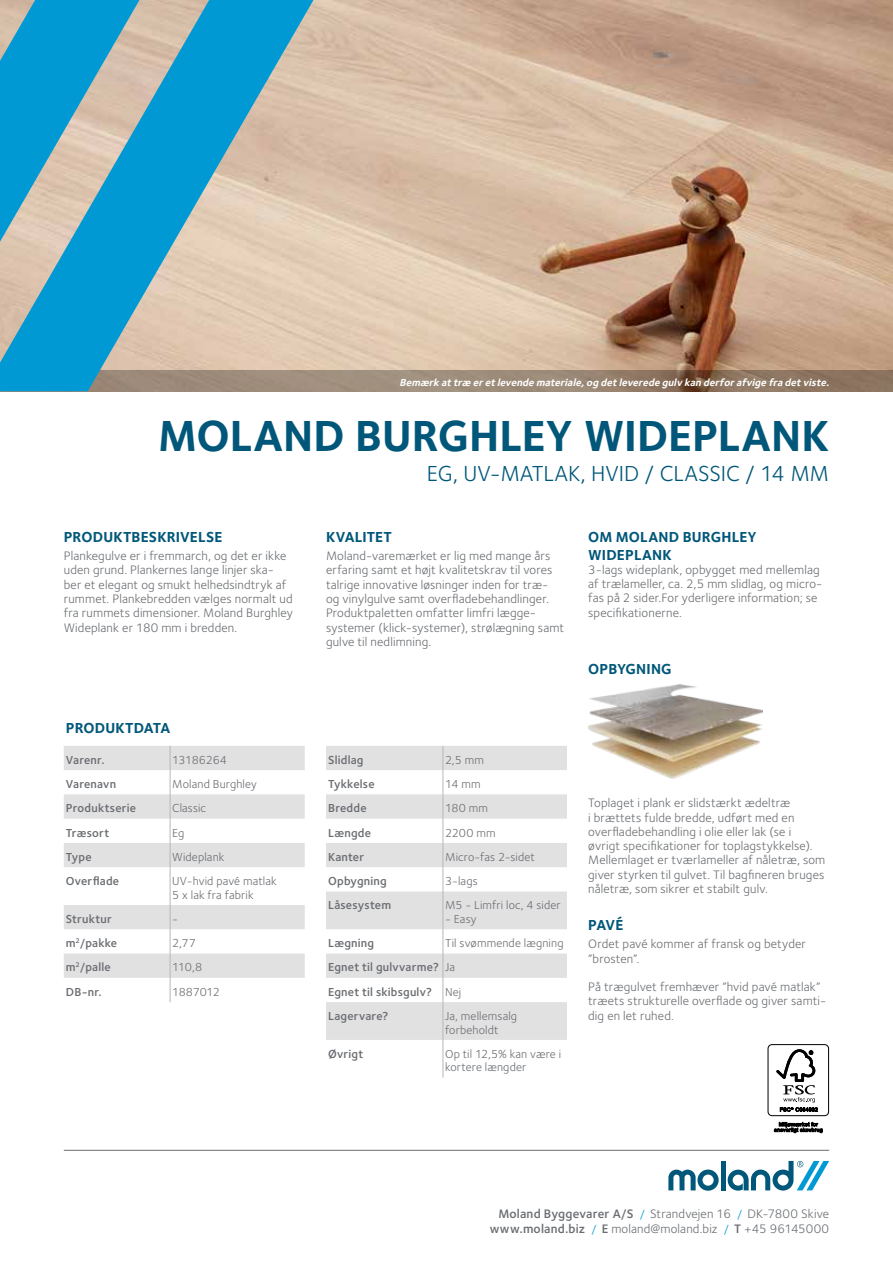
<style>
.page{position:relative;width:893px;height:1263px;background:#fff}
.page>*{position:absolute;margin:0;border:0;box-sizing:border-box;transform-origin:0 0}
.t1{font:700 45px "Foundry Sterling";color:#005779}
.t2{font:22.5px "Foundry Sterling";color:#005779}
.t3{font:700 15px/18px "Foundry Sterling";letter-spacing:.01em;color:#005779}
.t4{font:12.75px/14.2px "Foundry Sterling";letter-spacing:.01em;color:#6a6d71}
.t5{font:600 12px/24.3px "Foundry Sterling";letter-spacing:.015em;color:#6a6d71}
.t6{font:12px/13.5px "Foundry Sterling";letter-spacing:.01em;color:#6a6d71}
.t7{font:12px "Foundry Sterling";letter-spacing:-.02em;color:#6a6d71}
.t8{font:italic 700 10.5px "Foundry Sterling";letter-spacing:-.27em;color:#fff}
.s1{font-weight:400}
.s2{font-weight:600}
.s3{font-size:12px;color:#0099d4}
</style>
<div class="page">
<img style="left:313px;top:0;width:580px;height:370px">
<svg style="left:64px;top:746px;width:241px;height:232px;fill:#e1e1e2"></svg>
<svg style="left:170px;top:746px;width:1px;height:121px"></svg>
<hr style="left:170px;top:867px;width:1px;height:38px;background:#b6b7b7">
<svg style="left:170px;top:905px;width:1px;height:97px"></svg>
<svg style="left:326px;top:746px;width:241px;height:294px;fill:#e1e1e2"></svg>
<svg style="left:443px;top:746px;width:1px;height:145px"></svg>
<hr style="left:443px;top:891px;width:1px;height:38px;background:#b6b7b7">
<svg style="left:443px;top:929px;width:1px;height:73px"></svg>
<hr style="left:443px;top:1002px;width:1px;height:38px;background:#b6b7b7">
<hr style="left:443px;top:1040px;width:1px;height:38px;background:#b6b7b7">
<hr style="left:64px;top:1150px;width:765px;height:1px;background:#6a6d71">
<div style="left:720px;top:1161px;width:5px;height:29px;background:#005779"></div>
<svg style="left:668px;top:1169px;width:51px;height:22px"></svg>
<svg style="left:728px;top:1161px;width:101px;height:29px"></svg>
<img style="left:588px;top:685px;width:175px;height:93px">
<svg style="left:313px;top:370px;width:580px;height:21px;background:#947e6b"></svg>
<svg style="left:0;top:0;width:313px;height:391px;background:#7fb0bc"></svg>
<svg style="left:0;top:0;width:139px;height:242px;background:#59aac4"></svg>
<div style="left:768px;top:1044px;width:61px;height:72px;border:1px solid #000;border-radius:4px"></div>
<svg style="left:776px;top:1049px;width:42px;height:62px"></svg>
<svg style="left:774px;top:1122px;width:48px;height:11px"></svg>
<p class="t8" style="left:399px;top:376px;width:434px">Bemærkattræ eretlevendemateriale,og detleveredegulvkanderforafvigefradetviste.</p>
<h1 class="t1" style="left:158px;top:409px;width:673px">MOLAND BURGHLEY WIDEPLANK</h1>
<p class="t3" style="left:64px;top:528px;width:160px">PRODUKTBESKRIVELSE</p>
<p class="t4" style="left:64px;top:549px;width:231px">Plankegulve er i fremmarch, og det er ikke uden grund. Plankernes lange linjer ska&shy;ber et elegant og smukt helhedsindtryk af rummet. Plankebredden vælges normalt ud fra rummets dimensioner. Moland Burghley Wideplank er 180 mm i bredden.</p>
<p class="t3" style="left:66px;top:720px;width:106px">PRODUKTDATA</p>
<p class="t5" style="left:66px;top:748px;width:40px">Varenr.</p>
<p class="t7" style="left:172px;top:753px;width:56px">13186264</p>
<p class="t5" style="left:66px;top:772px;width:52px">Varenavn</p>
<p class="t6" style="left:172px;top:777px;width:86px">Moland Burghley</p>
<p class="t5" style="left:66px;top:796px;width:72px">Produktserie</p>
<p class="t6" style="left:172px;top:802px;width:35px">Classic</p>
<p class="t5" style="left:66px;top:821px;width:45px">Træsort</p>
<p class="t6" style="left:172px;top:826px;width:14px">Eg</p>
<p class="t5" style="left:66px;top:845px;width:27px">Type</p>
<p class="t6" style="left:172px;top:850px;width:54px">Wideplank</p>
<p class="t5" style="left:66px;top:869px;width:55px">Overflade</p>
<p class="t6" style="left:172px;top:874px;width:106px">UV-hvid pavé matlak<br>5 x lak fra fabrik</p>
<p class="t5" style="left:66px;top:907px;width:48px">Struktur</p>
<p class="t6" style="left:172px;top:912px;width:7px">-</p>
<p class="t5" style="left:66px;top:931px;width:53px">m<sup>2</sup>/pakke</p>
<p class="t6" style="left:172px;top:936px;width:25px">2,77</p>
<p class="t5" style="left:66px;top:956px;width:46px">m<sup>2</sup>/palle</p>
<p class="t6" style="left:172px;top:961px;width:31px">110,8</p>
<p class="t5" style="left:66px;top:980px;width:37px">DB-nr.</p>
<p class="t7" style="left:172px;top:985px;width:49px">1887012</p>
<h2 class="t2" style="left:427px;top:460px;width:404px">Eg, UV-matlak, hvid / Classic / 14 mm</h2>
<p class="t3" style="left:326px;top:528px;width:67px">KVALITET</p>
<p class="t4" style="left:326px;top:549px;width:240px">Moland-varemærket er lig med mange års erfaring samt et højt kvalitetskrav til vores talrige innovative løsninger inden for træ&shy;og vinylgulve samt overfladebehandlinger.<br>Produktpaletten omfatter limfri lægge&shy;systemer (klick-systemer), strølægning samt gulve til nedlimning.</p>
<p class="t3" style="left:588px;top:528px;width:170px">OM MOLAND BURGHLEY<br>WIDEPLANK</p>
<p class="t4" style="left:588px;top:563px;width:236px">3-lags wideplank, opbygget med mellemlag af trælameller, ca. 2,5 mm slidlag, og micro&shy;fas på 2 sider.For yderligere information; se specifikationerne.</p>
<p class="t3" style="left:588px;top:660px;width:11px">OPB</p>
<p class="t3" style="left:617px;top:660px;width:56px">YGNING</p>
<p class="t5" style="left:328px;top:748px;width:37px">Slidlag</p>
<p class="t6" style="left:445px;top:753px;width:41px">2,5 mm</p>
<p class="t5" style="left:328px;top:772px;width:48px">Tykkelse</p>
<p class="t6" style="left:445px;top:777px;width:37px">14 mm</p>
<p class="t5" style="left:328px;top:796px;width:40px">Bredde</p>
<p class="t6" style="left:445px;top:802px;width:44px">180 mm</p>
<p class="t5" style="left:328px;top:821px;width:44px">Længde</p>
<p class="t6" style="left:445px;top:826px;width:52px">2200 mm</p>
<p class="t5" style="left:328px;top:845px;width:38px">Kanter</p>
<p class="t6" style="left:445px;top:850px;width:91px">M icro-fas 2-sidet</p>
<p class="t5" style="left:328px;top:869px;width:60px">Opbygning</p>
<p class="t6" style="left:445px;top:874px;width:34px">3-lags</p>
<p class="t5" style="left:328px;top:893px;width:65px">Låsesystem</p>
<p class="t6" style="left:445px;top:899px;width:117px">M5 - Limfri loc, 4 sider</p>
<p class="t6" style="left:445px;top:912px;width:33px">- Easy</p>
<p class="t5" style="left:328px;top:931px;width:48px">Lægning</p>
<p class="t5" style="left:328px;top:931px;width:237px;text-indent:117px"><span class="s1">Til svømmende lægning<br></span>Egnet til gulvvarme? <span class="s1">Ja<br></span>Egnet til skibsgulv? <span class="s1">Nej<br></span>Lagervare?</p>
<p class="t6" style="left:445px;top:1009px;width:74px">Ja, mellemsalg forbeholdt</p>
<p class="t5" style="left:328px;top:1042px;width:37px">Øvrigt</p>
<p class="t6" style="left:445px;top:1047px;width:118px">Op til 12,5% kan være i kortere længder</p>
<p class="t4" style="left:588px;top:796px;width:239px">Toplaget i plank er slidstærkt ædeltræ<br>i brættets fulde bredde, udført med en overfladebehandling i olie eller lak (se i øvrigt specifikationer for toplagstykkelse).<br>Mellemlaget er tværlameller af nåletræ, som giver styrken til gulvet. Til bagfineren bruges nåletræ, som sikrer et stabilt gulv.</p>
<p class="t3" style="left:588px;top:916px;width:37px">PAVÉ</p>
<p class="t4" style="left:588px;top:937px;width:219px">Ordet pavé kommer af fransk og betyder ”brosten”.</p>
<p class="t4" style="left:588px;top:980px;width:240px">På trægulvet fremhæver ”hvid pavé matlak” træets strukturelle overflade og giver samti&shy;dig en let ruhed.</p>
<p class="t4" style="left:490px;top:1206px;width:341px;line-height:15px;text-align:right"><span class="s2">Moland Byggevarer A/S</span> <span class="s3">/</span> Strandvejen 16 <span class="s3">/</span> DK-7800 Skive <span class="s2">www.moland.biz</span> <span class="s3">/</span> <span class="s2">E</span> moland@moland.biz <span class="s3">/</span> <span class="s2">T</span> +45 96145000</p>
</div>
